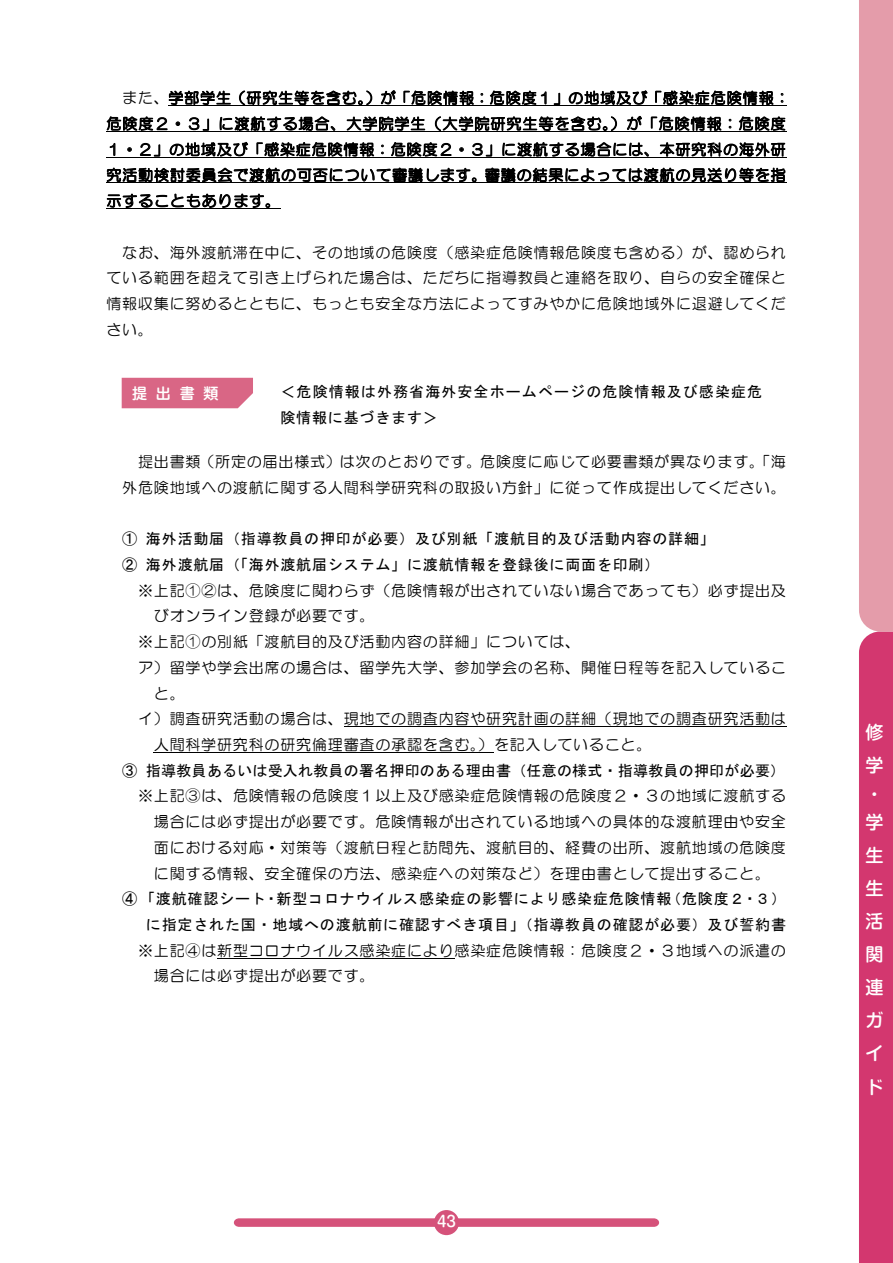
<style>
.page{position:relative;width:893px;height:1263px;background:#fff}
.page>*{position:absolute;margin:0;border:0;box-sizing:border-box;transform-origin:0 0}
.t1{font:500 18px/33px "Shin M Go Pro";color:#fff}
.t2{font:15px/25.7px "HG Maru Gothic MPRO";letter-spacing:.055em;color:#000}
.t3{font:15px/25.8px "MS Gothic";letter-spacing:.055em;color:#000}
.t4{font:15px "MS Gothic";letter-spacing:.01em;color:#000}
.t5{font:15px "Hira Maru Std N W6";color:#fff}
.t6{font:500 15px "Shin M Go Pro";color:#fff}
</style>
<div class="page">
<hr style="left:168px;top:105px;width:619px;height:1px;background:#000">
<hr style="left:106px;top:131px;width:681px;height:1px;background:#000">
<hr style="left:106px;top:157px;width:681px;height:1px;background:#000">
<hr style="left:106px;top:183px;width:681px;height:1px;background:#000">
<hr style="left:106px;top:208px;width:175px;height:1px;background:#000">
<hr style="left:344px;top:726px;width:443px;height:1px;background:#000">
<hr style="left:154px;top:752px;width:340px;height:1px;background:#000">
<hr style="left:217px;top:958px;width:237px;height:1px;background:#000">
<div style="left:122px;top:378px;width:131px;height:30px;background:#d96685"></div>
<div style="left:434px;top:1210px;width:25px;height:25px;background:#d5527a;border-radius:50%"></div>
<svg style="left:234px;top:1218px;width:425px;height:9px;background:#d75b81"></svg>
<svg style="left:859px;top:0;width:34px;height:1263px;background:#db6a8d"></svg>
<p class="t2" style="left:106px;top:85px;width:685px;text-indent:16px">また、学部学生（研究生等を含む。）が「危険情報：危険度１」の地域及び「感染症危険情報：危険度２・３」に渡航する場合、大学院学生（大学院研究生等を含む。）が「危険情報：危険度１・２」の地域及び「感染症危険情報：危険度２・３」に渡航する場合には、本研究科の海外研究活動検討委員会で渡航の可否について審議します。審議の結果によっては渡航の見送り等を指示することもあります。</p>
<p class="t2" style="left:106px;top:239px;width:681px;text-align:justify;text-indent:16px">なお、海外渡航滞在中に、その地域の危険度（感染症危険情報危険度も含める）が、認められている範囲を超えて引き上げられた場合は、ただちに指導教員と連絡を取り、自らの安全確保と情報収集に努めるとともに、もっとも安全な方法によってすみやかに危険地域外に退避してください。</p>
<p class="t5" style="left:132px;top:382px;width:88px">提 出 書 類</p>
<p class="t3" style="left:280px;top:379px;width:483px">＜危険情報は外務省海外安全ホームページの危険情報及び感染症危険情報に基づきます＞</p>
<p class="t2" style="left:122px;top:449px;width:665px;text-align:right">提出書類（所定の届出様式）は次のとおりです。危険度に応じて必要書類が異なります。「海外危険地域への渡航に関する人間科学研究科の取扱い方針」に従って作成提出してください。</p>
<p class="t3" style="left:122px;top:526px;width:594px">① 海外活動届（指導教員の押印が必要）及び別紙「渡航目的及び活動内容の詳細」<br>② 海外渡航届（「海外渡航届システム」に渡航情報を登録後に両面を印刷）</p>
<p class="t2" style="left:138px;top:577px;width:649px">※上記①②は、危険度に関わらず（危険情報が出されていない場合であっても）必ず提出及</p>
<p class="t2" style="left:154px;top:603px;width:222px">びオンライン登録が必要です。</p>
<p class="t2" style="left:138px;top:629px;width:444px">※上記①の別紙「渡航目的及び活動内容の詳細」については、</p>
<p class="t2" style="left:138px;top:654px;width:649px">ア）留学や学会出席の場合は、留学先大学、参加学会の名称、開催日程等を記入しているこ</p>
<p class="t2" style="left:154px;top:680px;width:32px">と。</p>
<p class="t2" style="left:138px;top:706px;width:649px">イ）調査研究活動の場合は、現地での調査内容や研究計画の詳細（現地での調査研究活動は</p>
<p class="t2" style="left:154px;top:732px;width:499px">人間科学研究科の研究倫理審査の承認を含む。）を記入していること。</p>
<p class="t4" style="left:122px;top:763px;width:664px">③ 指導教員あるいは受入れ教員の署名押印のある理由書（任意の様式・指導教員の押印が必要）</p>
<p class="t2" style="left:154px;top:783px;width:634px;text-align:justify;text-indent:-16px">※上記③は、危険情報の危険度１以上及び感染症危険情報の危険度２・３の地域に渡航する場合には必ず提出が必要です。危険情報が出されている地域への具体的な渡航理由や安全面における対応・対策等（渡航日程と訪問先、渡航目的、経費の出所、渡航地域の危険度に関する情報、安全確保の方法、感染症への対策など）を理由書として提出すること。</p>
<p class="t3" style="left:122px;top:886px;width:665px;text-align:right">④ 「渡航確認シート・新型コロナウイルス感染症の影響により感染症危険情報（危険度２・３）に指定された国・地域への渡航前に確認すべき項目」（指導教員の確認が必要）及び誓約書</p>
<p class="t2" style="left:154px;top:937px;width:634px;text-indent:-16px">※上記④は新型コロナウイルス感染症により感染症危険情報：危険度２・３地域への派遣の場合には必ず提出が必要です。</p>
<p class="t6" style="left:437px;top:1209px;width:20px">43</p>
<p class="t1" style="left:865px;top:714px;width:19px">修学</p>
<p class="t1" style="left:865px;top:778px;width:19px;line-height:28.5px">・学</p>
<p class="t1" style="left:865px;top:837px;width:19px;text-align:justify">生生活関連ガイド</p>
</div>
